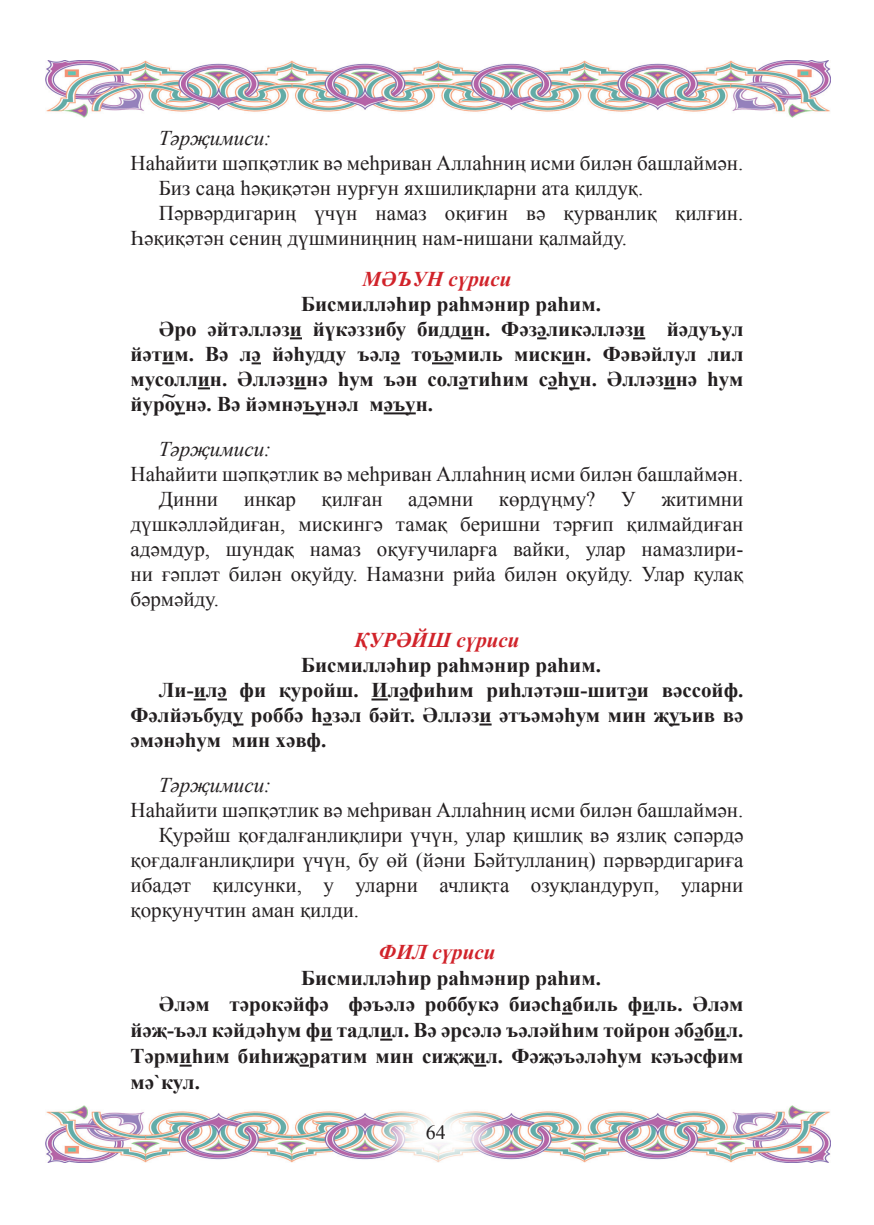
<style>
.page{position:relative;width:874px;height:1225px;background:#fff}
.page>*{position:absolute;margin:0;border:0;box-sizing:border-box;transform-origin:0 0}
.t1{font:700 24px "Times New Roman";color:#231f20}
.t2{font:21px "Times New Roman";color:#231f20}
.t3{font:700 21px "Times New Roman";color:#231f20}
.t4{font:italic 700 21px "Times New Roman";color:#d1232a}
.t5{font:italic 21px "Times New Roman";color:#231f20}
.t6{font:20px "Times New Roman";color:#231f20}
</style>
<div class="page">
<img style="left:45px;top:1105px;width:784px;height:57px">
<img style="left:45px;top:61px;width:784px;height:57px">
<svg style="left:290px;top:337px;width:12px;height:2px"></svg>
<svg style="left:461px;top:337px;width:12px;height:2px"></svg>
<svg style="left:537px;top:337px;width:9px;height:2px"></svg>
<svg style="left:633px;top:337px;width:12px;height:2px"></svg>
<svg style="left:162px;top:362px;width:12px;height:2px"></svg>
<svg style="left:251px;top:362px;width:10px;height:2px"></svg>
<svg style="left:390px;top:362px;width:10px;height:2px"></svg>
<hr style="left:432px;top:362px;width:21px;height:2px;background:#231f20">
<svg style="left:562px;top:362px;width:12px;height:2px"></svg>
<svg style="left:198px;top:387px;width:12px;height:2px"></svg>
<svg style="left:294px;top:387px;width:12px;height:2px"></svg>
<svg style="left:458px;top:387px;width:10px;height:2px"></svg>
<svg style="left:548px;top:387px;width:9px;height:2px"></svg>
<svg style="left:569px;top:387px;width:10px;height:2px"></svg>
<svg style="left:663px;top:387px;width:12px;height:2px"></svg>
<svg style="left:174px;top:412px;width:11px;height:2px"></svg>
<hr style="left:303px;top:412px;width:22px;height:2px;background:#231f20">
<hr style="left:383px;top:412px;width:32px;height:2px;background:#231f20">
<svg style="left:193px;top:698px;width:13px;height:2px"></svg>
<svg style="left:217px;top:698px;width:10px;height:2px"></svg>
<svg style="left:371px;top:698px;width:16px;height:2px"></svg>
<svg style="left:399px;top:698px;width:10px;height:2px"></svg>
<svg style="left:627px;top:698px;width:9px;height:2px"></svg>
<svg style="left:233px;top:723px;width:10px;height:2px"></svg>
<svg style="left:322px;top:723px;width:10px;height:2px"></svg>
<svg style="left:479px;top:723px;width:12px;height:2px"></svg>
<svg style="left:669px;top:723px;width:10px;height:2px"></svg>
<svg style="left:562px;top:1012px;width:10px;height:2px"></svg>
<svg style="left:642px;top:1012px;width:12px;height:2px"></svg>
<svg style="left:320px;top:1038px;width:12px;height:2px"></svg>
<svg style="left:380px;top:1038px;width:12px;height:2px"></svg>
<svg style="left:694px;top:1038px;width:9px;height:2px"></svg>
<svg style="left:714px;top:1038px;width:12px;height:2px"></svg>
<svg style="left:179px;top:1064px;width:12px;height:2px"></svg>
<svg style="left:299px;top:1064px;width:10px;height:2px"></svg>
<svg style="left:474px;top:1064px;width:12px;height:2px"></svg>
<p class="t5" style="left:159px;top:123px;width:114px">Тәрҗимиси:</p>
<p class="t2" style="left:130px;top:149px;width:614px">Наһайити шәпқәтлик вә меһриван Аллаһниң исми билән башлаймән.</p>
<p class="t2" style="left:159px;top:174px;width:486px">Биз саңа һәқиқәтән нурғун яхшилиқларни ата қилдуқ.</p>
<p class="t2" style="left:159px;top:199px;width:585px">Пәрвәрдигариң үчүн намаз оқиғин вә қурванлиқ қилғин.</p>
<p class="t2" style="left:130px;top:224px;width:498px">Һәқиқәтән сениң дүшминиңниң нам-нишани қалмайду.</p>
<p class="t4" style="left:362px;top:264px;width:150px">МӘъун сүриси</p>
<p class="t3" style="left:301px;top:289px;width:301px">Бисмилләһир раһмәнир раһим.</p>
<p class="t3" style="left:159px;top:314px;width:585px">Әро әйтәлләзи йүкәззибу биддин. Фәзәликәлләзи йәдуъул</p>
<p class="t3" style="left:130px;top:339px;width:614px">йәтим. Вә лә йәһудду ъәлә тоъәмиль мискин. Фәвәйлул лил</p>
<p class="t3" style="left:130px;top:364px;width:614px">мусоллин. Әлләзинә һум ъән соләтиһим сәһун. Әлләзинә һум</p>
<p class="t3" style="left:130px;top:389px;width:304px">йуроунә. Вә йәмнәъунәл мәъун.</p>
<p class="t5" style="left:159px;top:434px;width:114px">Тәрҗимиси:</p>
<p class="t2" style="left:130px;top:460px;width:614px">Наһайити шәпқәтлик вә меһриван Аллаһниң исми билән башлаймән.</p>
<p class="t2" style="left:159px;top:485px;width:585px">Динни инкар қилған адәмни көрдүңму? У житимни</p>
<p class="t2" style="left:130px;top:510px;width:614px">дүшкәлләйдиған, мискингә тамақ беришни тәрғип қилмайдиған</p>
<p class="t2" style="left:130px;top:535px;width:614px">адәмдур, шундақ намаз оқуғучиларға вайки, улар намазлири-</p>
<p class="t2" style="left:130px;top:560px;width:614px">ни ғәпләт билән оқуйду. Намазни рийа билән оқуйду. Улар қулақ</p>
<p class="t2" style="left:130px;top:585px;width:90px">бәрмәйду.</p>
<p class="t4" style="left:354px;top:625px;width:167px">Қурәйш сүриси</p>
<p class="t3" style="left:301px;top:650px;width:301px">Бисмилләһир раһмәнир раһим.</p>
<p class="t3" style="left:159px;top:675px;width:585px">Ли-илә фи қуройш. Иләфиһим риһләтәш-шитәи вәссойф.</p>
<p class="t3" style="left:130px;top:700px;width:614px">Фәлйәъбуду роббә һәзәл бәйт. Әлләзи әтъәмәһум мин җуъив вә</p>
<p class="t3" style="left:130px;top:725px;width:197px">әмәнәһум мин хәвф.</p>
<p class="t5" style="left:159px;top:770px;width:114px">Тәрҗимиси:</p>
<p class="t2" style="left:130px;top:796px;width:614px">Наһайити шәпқәтлик вә меһриван Аллаһниң исми билән башлаймән.</p>
<p class="t2" style="left:159px;top:821px;width:585px">Қурәйш қоғдалғанлиқлири үчүн, улар қишлиқ вә язлиқ сәпәрдә</p>
<p class="t2" style="left:130px;top:846px;width:614px">қоғдалғанлиқлири үчүн, бу өй (йәни Бәйтулланиң) пәрвәрдигариға</p>
<p class="t2" style="left:130px;top:871px;width:614px">ибадәт қилсунки, у уларни ачлиқта озуқландуруп, уларни</p>
<p class="t2" style="left:130px;top:896px;width:230px">қорқунучтин аман қилди.</p>
<p class="t4" style="left:378px;top:937px;width:118px">Фил сүриси</p>
<p class="t3" style="left:301px;top:963px;width:301px">Бисмилләһир раһмәнир раһим.</p>
<p class="t3" style="left:159px;top:989px;width:585px">Әләм тәрокәйфә фәъәлә роббукә биәсһабиль филь. Әләм</p>
<p class="t3" style="left:130px;top:1015px;width:614px">йәҗ-ъәл кәйдәһум фи тадлил. Вә әрсәлә ъәләйһим тойрон әбәбил.</p>
<p class="t3" style="left:130px;top:1041px;width:614px">Тәрмиһим биһиҗәратим мин сиҗҗил. Фәҗәъәләһум кәъәсфим</p>
<p class="t3" style="left:130px;top:1067px;width:71px">мә`кул.</p>
<p class="t1" style="left:162px;top:377px;width:14px">~</p>
<p class="t6" style="left:425px;top:1118px;width:21px">64</p>
</div>
